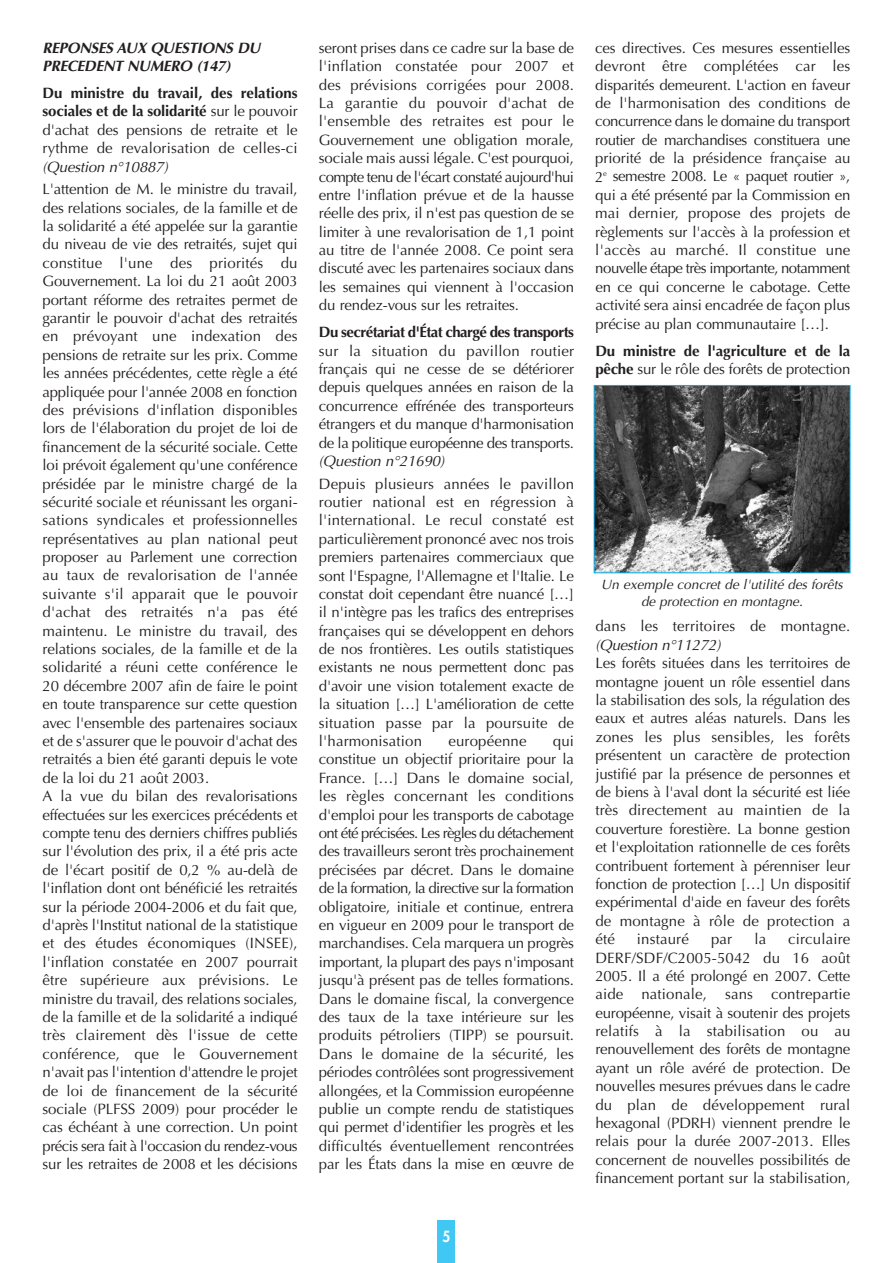
<style>
.page{position:relative;width:893px;height:1263px;background:#fff}
.page>*{position:absolute;margin:0;border:0;box-sizing:border-box;transform-origin:0 0}
.t1{font:15px/18.5px "Optima";letter-spacing:-.01em;color:#231f20;text-align:justify}
.t2{font:700 15px/18.5px "Optima";letter-spacing:-.005em;color:#231f20}
.t3{font:italic 15px "Optima";letter-spacing:-.01em;color:#231f20}
.t4{font:15px "Optima";letter-spacing:.01em;color:#231f20}
.t5{font:italic 700 15px/18.3px "Optima";letter-spacing:-.01em;color:#231f20}
.t6{font:700 15px "Optima";letter-spacing:-.035em;color:#231f20}
.t7{font:800 15px "Futura";color:#fff;scale:.9 1}
.t8{font:italic 13.5px/16.5px "Optima";color:#231f20;text-align:center}
.s1{font-weight:700}
.s2{font-weight:400}
</style>
<div class="page">
<div style="left:438px;top:1220px;width:17px;height:43px;background:#40c7f4"></div>
<img style="left:596px;top:387px;width:252px;height:184px">
<div style="left:594px;top:385px;width:256px;height:188px;border:1px solid #00aeef"></div>
<p class="t5" style="left:43px;top:40px;width:219px">REPONSES AUX QUESTIONS DU<br>PRECEDENT NUMERO (147)</p>
<p class="t1" style="left:43px;top:85px;width:257px"><span class="s1">Du ministre du travail, des relations sociales et de la solidarité</span> sur le pouvoir d'achat des pensions de retraite et le rythme de revalorisation de celles-ci</p>
<p class="t3" style="left:43px;top:160px;width:127px">(Question n°10887)</p>
<p class="t1" style="left:43px;top:181px;width:257px;text-align:left">L'attention de M. le ministre du travail, des relations sociales, de la famille et de la solidarité a été appelée sur la garantie du niveau de vie des retraités, sujet qui constitue l'une des priorités du Gouvernement. La loi du 21 août 2003 portant réforme des retraites permet de garantir le pouvoir d'achat des retraités en prévoyant une indexation des pensions de retraite sur les prix. Comme les années précédentes, cette règle a été appliquée pour l'année 2008 en fonction des prévisions d'inflation disponibles lors de l'élaboration du projet de loi de financement de la sécurité sociale. Cette loi prévoit également qu'une conférence présidée par le ministre chargé de la sécurité sociale et réunissant les organi&shy;sations syndicales et professionnelles représentatives au plan national peut proposer au Parlement une correction au taux de revalorisation de l'année suivante s'il apparait que le pouvoir d'achat des retraités n'a pas été maintenu. Le ministre du travail, des relations sociales, de la famille et de la solidarité a réuni cette conférence le 20 décembre 2007 afin de faire le point en toute transparence sur cette question avec l'ensemble des partenaires sociaux et de s'assurer que le pouvoir d'achat des retraités a bien été garanti depuis le vote de la loi du 21 août 2003.<br>A la vue du bilan des revalorisations effectuées sur les exercices précédents et compte tenu des derniers chiffres publiés sur l'évolution des prix, il a été pris acte de l'écart positif de 0,2 % au-delà de l'inflation dont ont bénéficié les retraités sur la période 2004-2006 et du fait que, d'après l'Institut national de la statistique et des études économiques (INSEE), l'inflation constatée en 2007 pourrait être supérieure aux prévisions. Le ministre du travail, des relations sociales, de la famille et de la solidarité a indiqué très clairement dès l'issue de cette conférence, que le Gouvernement n'avait pas l'intention d'attendre le projet de loi de financement de la sécurité sociale (PLFSS 2009) pour procéder le cas échéant à une correction. Un point précis sera fait à l'occasion du rendez-vous sur les retraites de 2008 et les décisions</p>
<p class="t1" style="left:319px;top:40px;width:257px">seront prises dans ce cadre sur la base de l'inflation constatée pour 2007 et des prévisions corrigées pour 2008.<br>La garantie du pouvoir d'achat de l'ensemble des retraites est pour le Gouvernement une obligation morale, sociale mais aussi légale. C'est pourquoi, compte tenu de l'écart constaté aujourd'hui entre l'inflation prévue et de la hausse réelle des prix, il n'est pas question de se limiter à une revalorisation de 1,1 point au titre de l'année 2008. Ce point sera discuté avec les partenaires sociaux dans les semaines qui viennent à l'occasion du rendez-vous sur les retraites.</p>
<p class="t6" style="left:319px;top:326px;width:257px">Du secrétariat d'État chargé des transports</p>
<p class="t1" style="left:319px;top:343px;width:257px">sur la situation du pavillon routier français qui ne cesse de se détériorer depuis quelques années en raison de la concurrence effrénée des transporteurs étrangers et du manque d'harmonisation de la politique européenne des transports.</p>
<p class="t3" style="left:319px;top:455px;width:127px">(Question n°21690)</p>
<p class="t1" style="left:319px;top:476px;width:257px">Depuis plusieurs années le pavillon routier national est en régression à l'international. Le recul constaté est particulièrement prononcé avec nos trois premiers partenaires commerciaux que sont l'Espagne, l'Allemagne et l'Italie. Le constat doit cependant être nuancé […] il n'intègre pas les trafics des entreprises françaises qui se développent en dehors de nos frontières. Les outils statistiques existants ne nous permettent donc pas d'avoir une vision totalement exacte de la situation […] L'amélioration de cette situation passe par la poursuite de l'harmonisation</p>
<p class="t4" style="left:448px;top:735px;width:80px">européenne</p>
<p class="t1" style="left:319px;top:733px;width:257px;text-indent:234px">qui constitue un objectif prioritaire pour la France. […] Dans le domaine social, les règles concernant les conditions d'emploi pour les transports de cabotage ont été précisées. Les règles du détachement des travailleurs seront très prochainement précisées par décret. Dans le domaine de la formation, la directive sur la formation obligatoire, initiale et continue, entrera en vigueur en 2009 pour le transport de marchandises. Cela marquera un progrès important, la plupart des pays n'imposant jusqu'à présent pas de telles formations.<br>Dans le domaine fiscal, la convergence des taux de la taxe intérieure sur les produits pétroliers (TIPP) se poursuit.<br>Dans le domaine de la sécurité, les périodes contrôlées sont progressivement allongées, et la Commission européenne publie un compte rendu de statistiques qui permet d'identifier les progrès et les difficultés éventuellement rencontrées par les États dans la mise en œuvre de</p>
<p class="t7" style="left:443px;top:1229px;width:10px">5</p>
<p class="t1" style="left:595px;top:40px;width:257px">ces directives. Ces mesures essentielles devront être complétées car les disparités demeurent. L'action en faveur de l'harmonisation des conditions de concurrence dans le domaine du transport routier de marchandises constituera une priorité de la présidence française au 2<sup>e</sup> semestre 2008. Le « paquet routier », qui a été présenté par la Commission en mai dernier, propose des projets de règlements sur l'accès à la profession et l'accès au marché. Il constitue une nouvelle étape très importante, notamment en ce qui concerne le cabotage. Cette activité sera ainsi encadrée de façon plus précise au plan communautaire […].</p>
<p class="t2" style="left:595px;top:343px;width:257px">Du ministre de l'agriculture et de la pêche <span class="s2">sur le rôle des forêts de protection</span></p>
<p class="t8" style="left:601px;top:578px;width:243px">Un exemple concret de l'utilité des forêts de protection en montagne.</p>
<p class="t4" style="left:595px;top:620px;width:257px">dans les territoires de montagne.</p>
<p class="t3" style="left:595px;top:639px;width:127px">(Question n°11272)</p>
<p class="t1" style="left:595px;top:655px;width:257px">Les forêts situées dans les territoires de montagne jouent un rôle essentiel dans la stabilisation des sols, la régulation des eaux et autres aléas naturels. Dans les zones les plus sensibles, les forêts présentent un caractère de protection justifié par la présence de personnes et de biens à l'aval dont la sécurité est liée très directement au maintien de la couverture forestière. La bonne gestion et l'exploitation rationnelle de ces forêts contribuent fortement à pérenniser leur fonction de protection […] Un dispositif expérimental d'aide en faveur des forêts de montagne à rôle de protection a été</p>
<p class="t1" style="left:595px;top:931px;width:257px;text-indent:193px">circulaire DERF/SDF/C2005-5042 du 16 août 2005. Il a été prolongé en 2007. Cette aide nationale, sans contrepartie européenne, visait à soutenir des projets relatifs à la stabilisation ou au renouvellement des forêts de montagne ayant un rôle avéré de protection. De nouvelles mesures prévues dans le cadre du plan de développement rural hexagonal (PDRH) viennent prendre le relais pour la durée 2007-2013. Elles concernent de nouvelles possibilités de financement portant sur la stabilisation,</p>
<p class="t4" style="left:637px;top:933px;width:54px">instauré</p>
<p class="t1" style="left:711px;top:931px;width:23px">par</p>
<p class="t1" style="left:754px;top:931px;width:13px">la</p>
</div>
